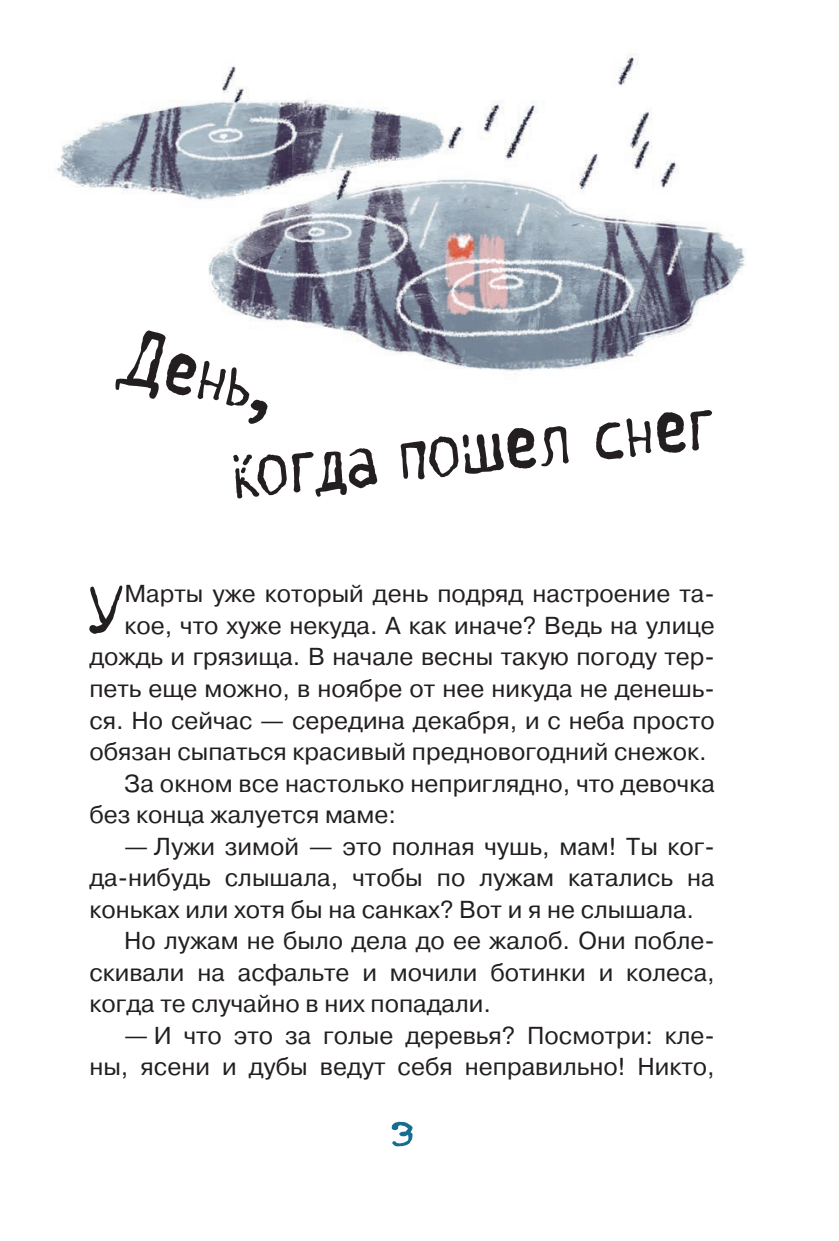
<style>
.page{position:relative;width:839px;height:1241px;background:#fff}
.page>*{position:absolute;margin:0;border:0;box-sizing:border-box;transform-origin:0 0}
.t1{font:80.5px "Asterisk Font";color:#231f20}
.t2{font:69.48px "Asterisk Font";color:#231f20}
.t3{font:35px "Asterisk Font";color:#166d91;scale:1.5 1}
.t4{font:24.5px/31.5px "Pragmatica";color:#231f20;text-align:right}
</style>
<div class="page">
<img style="left:56px;top:53px;width:690px;height:321px">
<p class="t1" style="left:126px;top:306px;width:163px;rotate:12deg">День,</p>
<p class="t1" style="left:226px;top:424px;width:488px;rotate:-6deg">когда пошел снег</p>
<p class="t2" style="left:86px;top:568px;width:40px">У</p>
<p class="t4" style="left:124px;top:578px;width:591px">Марты уже который день подряд настроение та-</p>
<p class="t4" style="left:124px;top:610px;width:591px">кое, что хуже некуда. А как иначе? Ведь на улице</p>
<p class="t4" style="left:89px;top:641px;width:627px">дождь и грязища. В начале весны такую погоду тер-</p>
<p class="t4" style="left:89px;top:673px;width:627px">петь еще можно, в ноябре от нее никуда не денешь-</p>
<p class="t4" style="left:89px;top:704px;width:627px">ся. Но сейчас — середина декабря, и с неба просто</p>
<p class="t4" style="left:89px;top:736px;width:618px">обязан сыпаться красивый предновогодний снежок.</p>
<p class="t4" style="left:124px;top:767px;width:592px">За окном все настолько неприглядно, что девочка</p>
<p class="t4" style="left:89px;top:799px;width:308px">без конца жалуется маме:</p>
<p class="t4" style="left:124px;top:830px;width:592px">— Лужи зимой — это полная чушь, мам! Ты ког-</p>
<p class="t4" style="left:89px;top:862px;width:626px">да-нибудь слышала, чтобы по лужам катались на</p>
<p class="t4" style="left:89px;top:893px;width:606px">коньках или хотя бы на санках? Вот и я не слышала.</p>
<p class="t4" style="left:124px;top:925px;width:592px">Но лужам не было дела до ее жалоб. Они побле-</p>
<p class="t4" style="left:89px;top:956px;width:627px">скивали на асфальте и мочили ботинки и колеса,</p>
<p class="t4" style="left:89px;top:988px;width:403px">когда те случайно в них попадали.</p>
<p class="t4" style="left:89px;top:1019px;width:627px">— И что это за голые деревья? Посмотри: кле&shy;ны, ясени и дубы ведут себя неправильно! Никто,</p>
<p class="t3" style="left:390px;top:1113px;width:17px">3</p>
</div>
